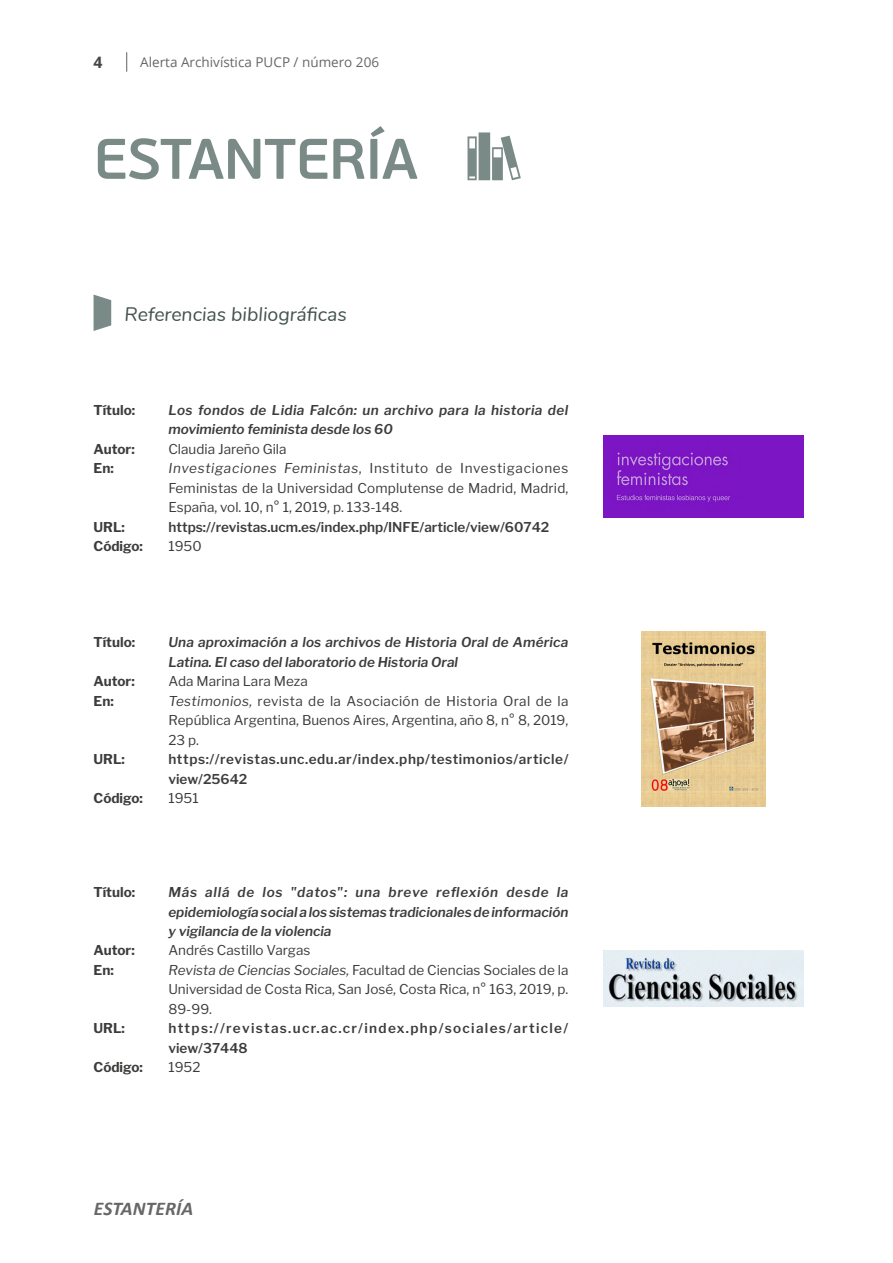
<style>
.page{position:relative;width:893px;height:1263px;background:#fff}
.page>*{position:absolute;margin:0;border:0;box-sizing:border-box;transform-origin:0 0}
.t1{font:600 57px "PF Beau Sans Pro";letter-spacing:-.01em;color:#7a8a87}
.t2{font:italic 19.5px "Nunito";color:#43534e}
.t3{font:italic 700 19.5px "Calibri";letter-spacing:.005em;color:#666766}
.t4{font:700 15.75px "Open Sans";color:#454444}
.t5{font:13.5px/19.5px "Libre Franklin";color:#3c3c3b}
.t6{font:italic 600 13.5px/19.5px "Libre Franklin";color:#3c3c3b}
.t7{font:700 13.5px/19.5px "Libre Franklin";color:#3c3c3b}
.t8{font:italic 600 13.5px/19.5px "Libre Franklin";letter-spacing:.03em;color:#3c3c3b}
.t9{font:600 13.5px/19.5px "Libre Franklin";letter-spacing:.04em;color:#3c3c3b}
.t10{font:600 13.5px/19.5px "Libre Franklin";letter-spacing:.095em;color:#3c3c3b}
.t11{font:600 13.5px "Libre Franklin";color:#3c3c3b}
.t12{font:13.5px "Open Sans";color:#666766}
.s1{font-style:italic}
</style>
<div class="page">
<svg style="left:126px;top:52px;width:1px;height:20px"></svg>
<svg style="left:468px;top:132px;width:53px;height:48px"></svg>
<svg style="left:94px;top:295px;width:17px;height:36px"></svg>
<img style="left:603px;top:436px;width:201px;height:81px">
<img style="left:642px;top:632px;width:123px;height:174px">
<img style="left:603px;top:950px;width:201px;height:56px">
<p class="t4" style="left:94px;top:51px;width:10px">4</p>
<p class="t12" style="left:140px;top:53px;width:240px">Alerta Archivística PUCP / número 206</p>
<h1 class="t1" style="left:94px;top:125px;width:326px">ESTANTERÍA</h1>
<h2 class="t2" style="left:124px;top:299px;width:224px">Referencias bibliográficas</h2>
<p class="t7" style="left:94px;top:400px;width:43px">Título:</p>
<p class="t7" style="left:94px;top:439px;width:43px">Autor:<br>En:</p>
<p class="t7" style="left:94px;top:517px;width:51px">URL:<br>Código:</p>
<p class="t8" style="left:168px;top:400px;width:401px">Los fondos de Lidia Falcón: un archivo para la historia del movimiento feminista desde los 60</p>
<p class="t5" style="left:168px;top:439px;width:402px">Claudia Jareño Gila<br><span class="s1">Investigaciones Feministas</span>, Instituto de Investigaciones Feministas de la Universidad Complutense de Madrid, Madrid, España, vol. 10, n° 1, 2019, p. 133-148.</p>
<p class="t11" style="left:168px;top:519px;width:382px">https://revistas.ucm.es/index.php/INFE/article/view/60742</p>
<p class="t5" style="left:168px;top:537px;width:35px">1950</p>
<p class="t7" style="left:94px;top:633px;width:43px">Título:</p>
<p class="t7" style="left:94px;top:672px;width:43px">Autor:<br>En:</p>
<p class="t7" style="left:94px;top:750px;width:33px">URL:</p>
<p class="t7" style="left:94px;top:789px;width:51px">Código:</p>
<p class="t6" style="left:168px;top:633px;width:401px">Una aproximación a los archivos de Historia Oral de América<br>Latina. El caso del laboratorio de Historia Oral</p>
<p class="t5" style="left:168px;top:672px;width:402px">Ada Marina Lara Meza<br><span class="s1">Testimonios,</span> revista de la Asociación de Historia Oral de la República Argentina, Buenos Aires, Argentina, año 8, n° 8, 2019, 23 p.</p>
<p class="t9" style="left:168px;top:750px;width:402px">https://revistas.unc.edu.ar/index.php/testimonios/article/ view/25642</p>
<p class="t5" style="left:168px;top:789px;width:32px">1951</p>
<p class="t7" style="left:94px;top:882px;width:43px">Título:</p>
<p class="t7" style="left:94px;top:941px;width:43px">Autor:<br>En:</p>
<p class="t7" style="left:94px;top:1019px;width:33px">URL:</p>
<p class="t7" style="left:94px;top:1058px;width:51px">Código:</p>
<p class="t6" style="left:168px;top:882px;width:401px;text-align:justify">Más allá de los "datos": una breve reflexión desde la epidemiología social a los sistemas tradicionales de información y vigilancia de la violencia</p>
<p class="t5" style="left:168px;top:941px;width:401px">Andrés Castillo Vargas<br><span class="s1">Revista de Ciencias Sociales,</span> Facultad de Ciencias Sociales de la Universidad de Costa Rica, San José, Costa Rica, n° 163, 2019, p.<br>89-99.</p>
<p class="t10" style="left:168px;top:1019px;width:401px">https://revistas.ucr.ac.cr/index.php/sociales/article/ view/37448</p>
<p class="t5" style="left:168px;top:1058px;width:34px">1952</p>
<h2 class="t3" style="left:94px;top:1196px;width:101px">ESTANTERÍA</h2>
</div>
